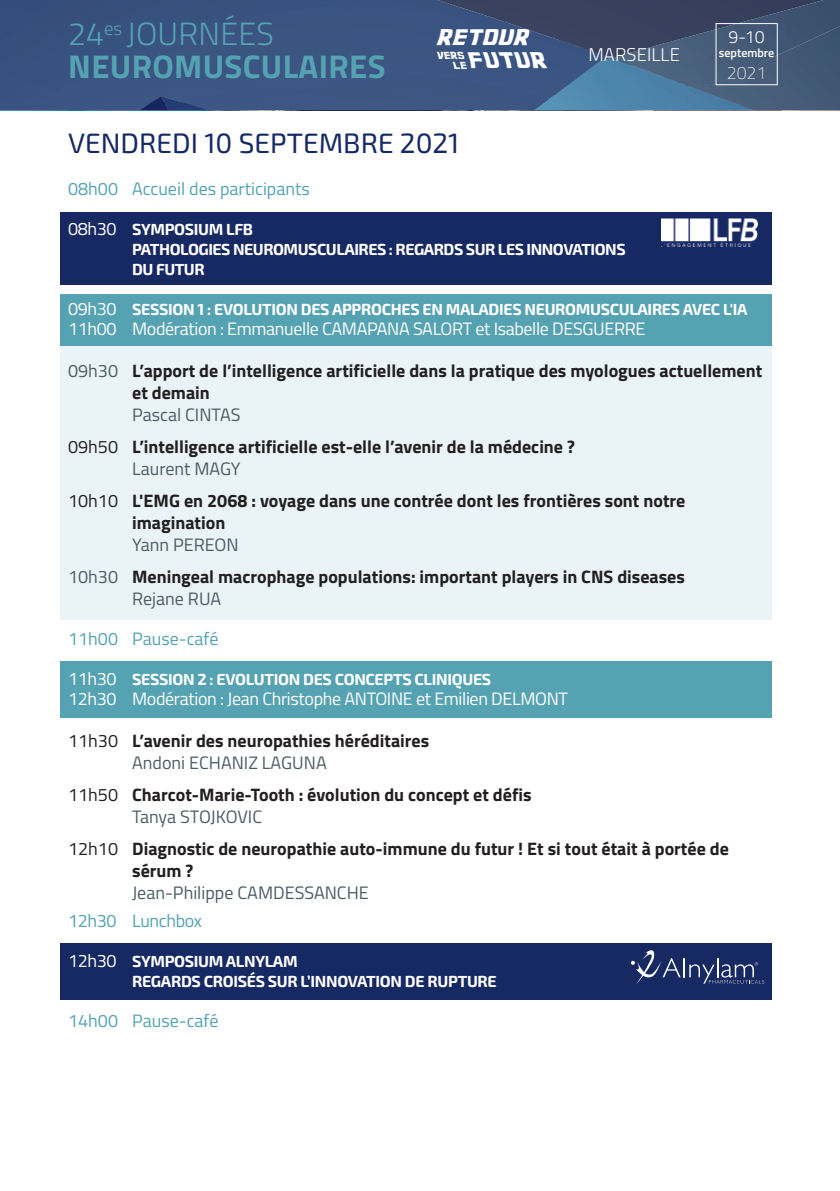
<style>
.page{position:relative;width:840px;height:1191px;background:#fff}
.page>*{position:absolute;margin:0;border:0;box-sizing:border-box;transform-origin:0 0}
.t1{font:700 32.8px "Titillium";letter-spacing:.01em;color:#55a2b2}
.t2{font:300 32.2px "Titillium";letter-spacing:.01em;color:#55a2b2}
.t3{font:28px "Exo 2";color:#172963}
.t4{font:300 18.4px "Titillium";letter-spacing:.01em;color:#fff}
.t5{font:700 18px/22px "Titillium";color:#231f20}
.t6{font:18px "Titillium";letter-spacing:-.02em;color:#fff}
.t7{font:18px "Titillium";color:#55a2b2}
.t8{font:18px "Titillium";color:#4c5c65}
.t9{font:18px "Backtothefuture 2002";color:#fff}
.t10{font:18px "Titillium";letter-spacing:-.02em;color:#55a2b2}
.t11{font:300 17.6px "Titillium";color:#fff}
.t12{font:100 17.6px "Titillium";color:#fff}
.t13{font:700 16px/20px "Exo 2";letter-spacing:-.02em;color:#fff}
.t14{font:600 12px "Titillium";color:#fff}
.t15{font:8.2px "Backtothefuture 2002";color:#fff}
.s1{font-size:8.2px}
.s2{font-family:"Titillium";font-weight:400;font-size:18px}
.s3{font-weight:400;color:#4c5c65}
.s4{font-weight:400}
</style>
<div class="page">
<img style="left:610px;top:0;width:229px;height:58px">
<div style="left:700px;top:26px;width:139px;height:84px;background:#445a77"></div>
<img style="left:0;top:0;width:610px;height:110px">
<img style="left:139px;top:96px;width:22px;height:14px">
<img style="left:161px;top:96px;width:48px;height:14px">
<img style="left:533px;top:58px;width:167px;height:52px">
<img style="left:658px;top:91px;width:94px;height:19px">
<div style="left:715px;top:23px;width:62px;height:62px;border:1px solid #fff"></div>
<div style="left:60px;top:212px;width:711px;height:73px;background:#172963"></div>
<div style="left:60px;top:943px;width:711px;height:56px;background:#172963"></div>
<div style="left:60px;top:296px;width:711px;height:323px;background:#eaf4f6"></div>
<div style="left:60px;top:295px;width:711px;height:51px;background:#55a2b2"></div>
<div style="left:60px;top:660px;width:711px;height:57px;background:#55a2b2"></div>
<img style="left:661px;top:218px;width:96px;height:29px">
<svg style="left:630px;top:950px;width:133px;height:34px"></svg>
<h2 class="t2" style="left:68px;top:11px;width:207px">24<sup>es</sup> JOURNÉES</h2>
<h1 class="t1" style="left:68px;top:42px;width:318px">NEUROMUSCULAIRES</h1>
<p class="t9" style="left:436px;top:29px;width:94px">RETOUR</p>
<p class="t15" style="left:436px;top:51px;width:29px">VERS</p>
<p class="t9" style="left:452px;top:52px;width:95px"><span class="s1">LE</span>FUTUR</p>
<h3 class="t3" style="left:68px;top:127px;width:392px">VENDREDI 10 SEPTEMBRE 2021</h3>
<p class="t4" style="left:588px;top:41px;width:93px">MARSEILLE</p>
<p class="t11" style="left:728px;top:24px;width:38px">9-10</p>
<p class="t14" style="left:718px;top:44px;width:57px">septembre</p>
<p class="t12" style="left:726px;top:60px;width:41px">2021</p>
<p class="t7" style="left:68px;top:175px;width:243px">08h00 Accueil des participants</p>
<p class="t13" style="left:132px;top:220px;width:494px;text-indent:-64px"><span class="s2">08h30</span> SYMPOSIUM LFB<br>PATHOLOGIES NEUROMUSCULAIRES : REGARDS SUR LES INNOVATIONS<br>DU FUTUR</p>
<p class="t13" style="left:68px;top:300px;width:680px"><span class="s2">09h30</span> SESSION 1 : EVOLUTION DES APPROCHES EN MALADIES NEUROMUSCULAIRES AVEC L'IA</p>
<p class="t6" style="left:68px;top:315px;width:578px">11h00 Modération : Emmanuelle CAMAPANA SALORT et Isabelle DESGUERRE</p>
<p class="t5" style="left:132px;top:359px;width:631px;text-indent:-64px"><span class="s3">09h30</span> L’apport de l’intelligence artificielle dans la pratique des myologues actuellement et demain</p>
<p class="t5" style="left:68px;top:398px;width:508px;line-height:32px;text-indent:64px"><span class="s3">Pascal CINTAS<br></span><span class="s4">09h50</span> L’intelligence artificielle est-elle l’avenir de la médecine ?</p>
<p class="t5" style="left:68px;top:452px;width:618px;line-height:32px;text-indent:64px"><span class="s3">Laurent MAGY<br></span><span class="s4">10h10</span> L'EMG en 2068 : voyage dans une contrée dont les frontières sont notre</p>
<p class="t5" style="left:132px;top:511px;width:95px">imagination</p>
<p class="t5" style="left:68px;top:528px;width:618px;line-height:32px;text-indent:64px"><span class="s3">Yann PEREON<br>10h30</span> Meningeal macrophage populations: important players in CNS diseases</p>
<p class="t8" style="left:132px;top:585px;width:90px">Rejane RUA</p>
<p class="t7" style="left:68px;top:625px;width:152px">11h00 Pause-café</p>
<p class="t13" style="left:68px;top:670px;width:424px"><span class="s2">11h30</span> SESSION 2 : EVOLUTION DES CONCEPTS CLINIQUES</p>
<p class="t6" style="left:68px;top:685px;width:501px">12h30 Modération : Jean Christophe ANTOINE et Emilien DELMONT</p>
<p class="t5" style="left:132px;top:729px;width:298px;text-indent:-64px"><span class="s4">11h30</span> L’avenir des neuropathies héréditaires<br><span class="s3">Andoni ECHANIZ LAGUNA</span></p>
<p class="t5" style="left:132px;top:783px;width:400px;text-indent:-64px"><span class="s4">11h50</span> Charcot-Marie-Tooth : évolution du concept et défis<br><span class="s3">Tanya STOJKOVIC</span></p>
<p class="t5" style="left:132px;top:837px;width:598px;text-indent:-64px"><span class="s4">12h10</span> Diagnostic de neuropathie auto-immune du futur ! Et si tout était à portée de sérum ?</p>
<p class="t8" style="left:132px;top:879px;width:238px">Jean-Philippe CAMDESSANCHE</p>
<p class="t10" style="left:68px;top:907px;width:135px">12h30 Lunchbox</p>
<p class="t13" style="left:132px;top:952px;width:366px;text-indent:-64px"><span class="s2">12h30</span> SYMPOSIUM ALNYLAM<br>REGARDS CROISÉS SUR L’INNOVATION DE RUPTURE</p>
<p class="t7" style="left:68px;top:1007px;width:152px">14h00 Pause-café</p>
</div>
